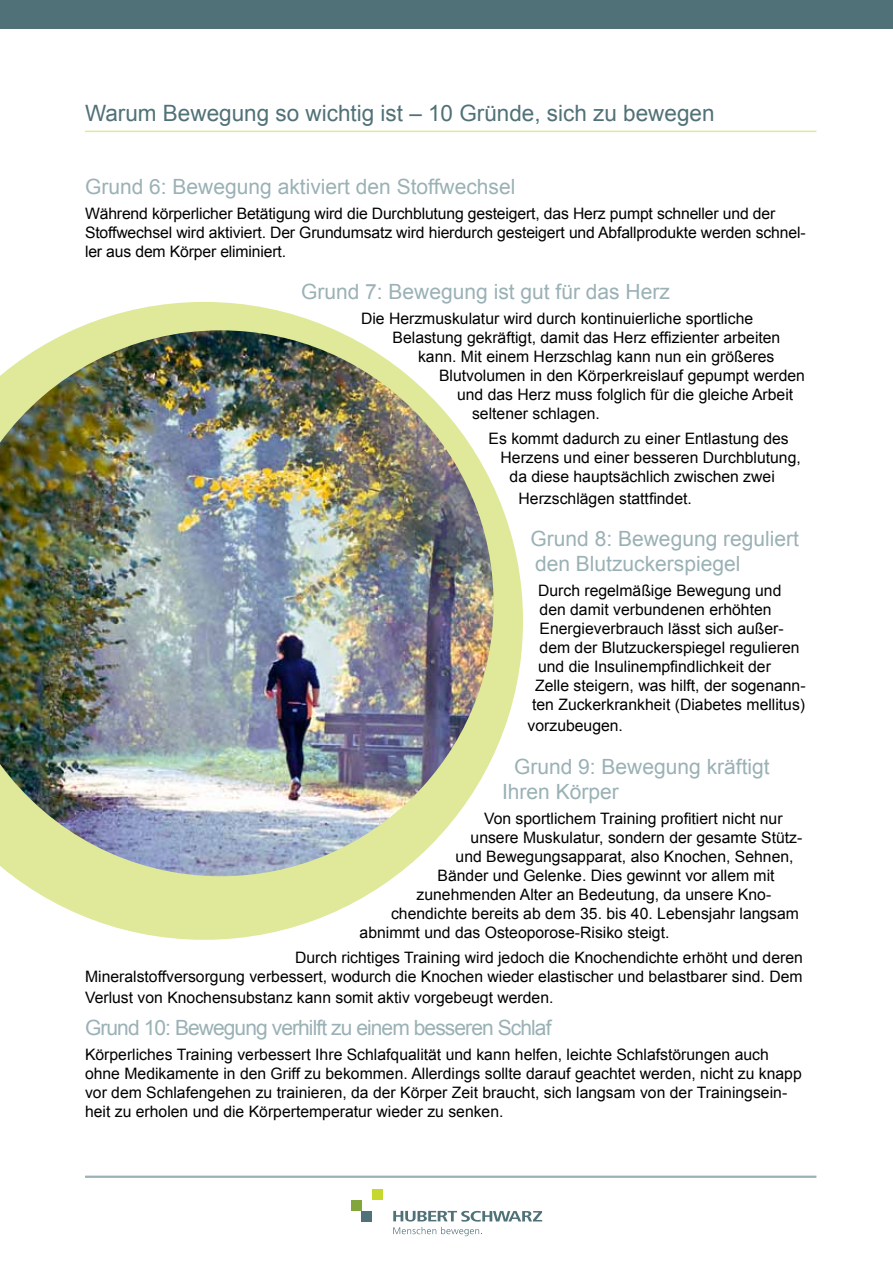
<style>
.page{position:relative;width:893px;height:1263px;background:#fff}
.page>*{position:absolute;margin:0;border:0;box-sizing:border-box;transform-origin:0 0}
.t1{font:22.5px "Arial";color:#507177}
.t2{font:21px/25.2px "Arial";color:#9ab1b5}
.t3{font:21px "Arial";letter-spacing:-.045em;color:#9ab1b5}
.t4{font:15.75px/18.9px "Arial";color:#000}
</style>
<div class="page">
<hr style="left:85px;top:131px;width:731px;height:1px;background:#e0e99a">
<div style="left:0;top:0;width:893px;height:28px;background:#507177"></div>
<hr style="left:85px;top:1175px;width:731px;height:3px;background:#9ab1b5">
<div style="left:351px;top:1200px;width:10px;height:11px;background:#82a53c"></div>
<div style="left:361px;top:1211px;width:11px;height:10px;background:#507177"></div>
<div style="left:372px;top:1189px;width:11px;height:11px;background:#c4d82e"></div>
<svg style="left:393px;top:1211px;width:149px;height:10px"></svg>
<svg style="left:393px;top:1227px;width:89px;height:9px"></svg>
<svg style="left:13px;top:302px;width:510px;height:638px"></svg>
<img style="left:0;top:330px;width:494px;height:546px">
<h1 class="t1" style="left:85px;top:98px;width:631px">Warum Bewegung so wichtig ist – 10 Gründe, sich zu bewegen</h1>
<h2 class="t2" style="left:85px;top:174px;width:432px">Grund 6: Bewegung aktiviert den Stoffwechsel</h2>
<p class="t4" style="left:85px;top:204px;width:722px">Während körperlicher Betätigung wird die Durchblutung gesteigert, das Herz pumpt schneller und der<br>Stoffwechsel wird aktiviert. Der Grundumsatz wird hierdurch gesteigert und Abfallprodukte werden schnel&shy;ler aus dem Körper eliminiert.</p>
<h2 class="t2" style="left:301px;top:279px;width:370px">Grund 7: Bewegung ist gut für das Herz</h2>
<p class="t4" style="left:361px;top:310px;width:394px">Die Herzmuskulatur wird durch kontinuierliche sportliche</p>
<p class="t4" style="left:393px;top:329px;width:389px">Belastung gekräftigt, damit das Herz effizienter arbeiten</p>
<p class="t4" style="left:418px;top:347px;width:358px">kann. Mit einem Herzschlag kann nun ein größeres</p>
<p class="t4" style="left:439px;top:366px;width:367px">Blutvolumen in den Körperkreislauf gepumpt werden</p>
<p class="t4" style="left:457px;top:385px;width:338px">und das Herz muss folglich für die gleiche Arbeit</p>
<p class="t4" style="left:472px;top:404px;width:129px">seltener schlagen.</p>
<p class="t4" style="left:489px;top:429px;width:302px">Es kommt dadurch zu einer Entlastung des</p>
<p class="t4" style="left:501px;top:448px;width:302px">Herzens und einer besseren Durchblutung,</p>
<p class="t4" style="left:510px;top:467px;width:267px">da diese hauptsächlich zwischen zwei</p>
<p class="t4" style="left:519px;top:489px;width:175px">Herzschlägen stattfindet.</p>
<h2 class="t2" style="left:531px;top:526px;width:270px">Grund 8: Bewegung reguliert den Blutzuckerspiegel</h2>
<p class="t4" style="left:538px;top:581px;width:245px">Durch regelmäßige Bewegung und</p>
<p class="t4" style="left:540px;top:600px;width:234px">den damit verbundenen erhöhten</p>
<p class="t4" style="left:540px;top:619px;width:246px">Energieverbrauch lässt sich außer-</p>
<p class="t4" style="left:540px;top:638px;width:261px">dem der Blutzuckerspiegel regulieren</p>
<p class="t4" style="left:538px;top:657px;width:234px">und die Insulinempfindlichkeit der</p>
<p class="t4" style="left:535px;top:676px;width:272px">Zelle steigern, was hilft, der sogenann-</p>
<p class="t4" style="left:532px;top:695px;width:275px">ten Zuckerkrankheit (Diabetes mellitus)</p>
<p class="t4" style="left:528px;top:716px;width:97px">vorzubeugen.</p>
<h2 class="t2" style="left:502px;top:754px;width:269px;text-indent:12px">Grund 9: Bewegung kräftigt<br>Ihren Körper</h2>
<p class="t4" style="left:484px;top:809px;width:300px">Von sportlichem Training profitiert nicht nur</p>
<p class="t4" style="left:471px;top:828px;width:333px">unsere Muskulatur, sondern der gesamte Stütz-</p>
<p class="t4" style="left:456px;top:847px;width:339px">und Bewegungsapparat, also Knochen, Sehnen,</p>
<p class="t4" style="left:438px;top:866px;width:339px">Bänder und Gelenke. Dies gewinnt vor allem mit</p>
<p class="t4" style="left:417px;top:885px;width:356px">zunehmenden Alter an Bedeutung, da unsere Kno-</p>
<p class="t4" style="left:391px;top:904px;width:409px">chendichte bereits ab dem 35. bis 40. Lebensjahr langsam</p>
<p class="t4" style="left:360px;top:923px;width:311px">abnimmt und das Osteoporose-Risiko steigt.</p>
<p class="t4" style="left:85px;top:948px;width:719px;text-align:right">Durch richtiges Training wird jedoch die Knochendichte erhöht und deren<br>Mineralstoffversorgung verbessert, wodurch die Knochen wieder elastischer und belastbarer sind. Dem</p>
<p class="t4" style="left:85px;top:988px;width:470px">Verlust von Knochensubstanz kann somit aktiv vorgebeugt werden.</p>
<h2 class="t3" style="left:85px;top:1014px;width:468px">Grund 10: Bewegung verhilft zu einem besseren Schlaf</h2>
<p class="t4" style="left:85px;top:1045px;width:718px">Körperliches Training verbessert Ihre Schlafqualität und kann helfen, leichte Schlafstörungen auch ohne Medikamente in den Griff zu bekommen. Allerdings sollte darauf geachtet werden, nicht zu knapp vor dem Schlafengehen zu trainieren, da der Körper Zeit braucht, sich langsam von der Trainingsein&shy;heit zu erholen und die Körpertemperatur wieder zu senken.</p>
</div>
